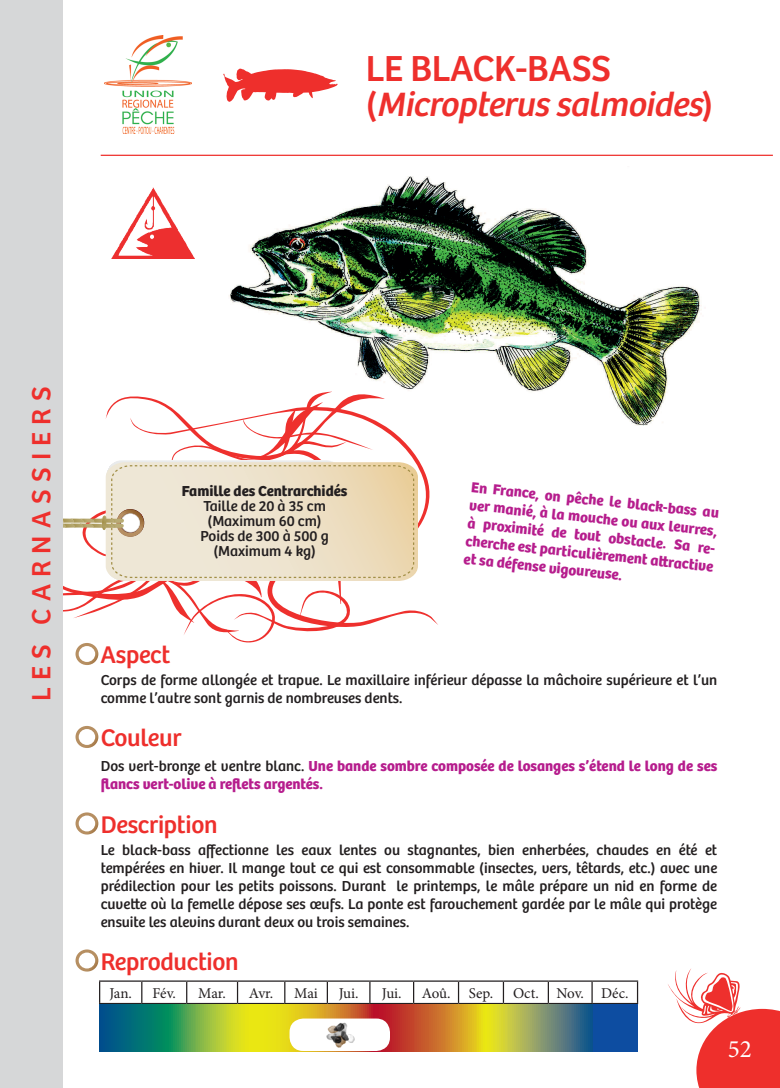
<style>
.page{position:relative;width:780px;height:1088px;background:#fff}
.page>*{position:absolute;margin:0;border:0;box-sizing:border-box;transform-origin:0 0}
.t1{font:37.5px "Bree";letter-spacing:-.01em;color:#ee2f2c}
.t2{font:italic 35px "Bree";color:#ee2f2c}
.t3{font:27.38px "Bree";color:#ee2f2c}
.t4{font:25px "Bree";letter-spacing:-.01em;color:#ee2f2c}
.t5{font:25px "Minion Pro";color:#fff}
.t6{font:15px/18px "Bree";color:#231f20;text-align:justify}
.t7{font:700 15px/18px "Bree";color:#b61d8d}
.t8{font:15px "Minion Pro";letter-spacing:-.01em;color:#231f20}
.t9{font:700 15px "Bree";color:#231f20}
.s1{font-style:normal}
.s2{font-weight:400;color:#231f20}
</style>
<div class="page">
<img style="left:104px;top:36px;width:87px;height:97px">
<svg style="left:668px;top:969px;width:112px;height:119px"></svg>
<hr style="left:101px;top:155px;width:671px;height:1px;background:#ee2f2c">
<hr style="left:99px;top:980px;width:43px;height:2px;background:#231f20">
<svg style="left:99px;top:982px;width:1px;height:21px"></svg>
<hr style="left:142px;top:980px;width:45px;height:2px;background:#231f20">
<svg style="left:141px;top:982px;width:1px;height:21px"></svg>
<hr style="left:187px;top:980px;width:50px;height:2px;background:#231f20">
<svg style="left:186px;top:982px;width:1px;height:21px"></svg>
<hr style="left:237px;top:980px;width:48px;height:2px;background:#231f20">
<svg style="left:237px;top:982px;width:1px;height:21px"></svg>
<hr style="left:285px;top:980px;width:42px;height:2px;background:#231f20">
<svg style="left:284px;top:982px;width:1px;height:21px"></svg>
<hr style="left:327px;top:980px;width:43px;height:2px;background:#231f20">
<svg style="left:327px;top:982px;width:1px;height:21px"></svg>
<hr style="left:370px;top:980px;width:43px;height:2px;background:#231f20">
<svg style="left:369px;top:982px;width:1px;height:21px"></svg>
<hr style="left:413px;top:980px;width:45px;height:2px;background:#231f20">
<svg style="left:413px;top:982px;width:1px;height:21px"></svg>
<hr style="left:458px;top:980px;width:45px;height:2px;background:#231f20">
<svg style="left:458px;top:982px;width:1px;height:21px"></svg>
<hr style="left:503px;top:980px;width:45px;height:2px;background:#231f20">
<svg style="left:503px;top:982px;width:1px;height:21px"></svg>
<hr style="left:548px;top:980px;width:44px;height:2px;background:#231f20">
<hr style="left:547px;top:982px;width:2px;height:21px;background:#231f20">
<hr style="left:592px;top:980px;width:46px;height:2px;background:#231f20">
<svg style="left:591px;top:982px;width:1px;height:21px"></svg>
<svg style="left:637px;top:982px;width:1px;height:21px"></svg>
<hr style="left:99px;top:1003px;width:43px;height:1px;background:#231f20">
<hr style="left:142px;top:1003px;width:45px;height:1px;background:#231f20">
<hr style="left:187px;top:1003px;width:50px;height:1px;background:#231f20">
<hr style="left:237px;top:1003px;width:48px;height:1px;background:#231f20">
<hr style="left:285px;top:1003px;width:42px;height:1px;background:#231f20">
<hr style="left:327px;top:1003px;width:43px;height:1px;background:#231f20">
<hr style="left:370px;top:1003px;width:43px;height:1px;background:#231f20">
<hr style="left:413px;top:1003px;width:45px;height:1px;background:#231f20">
<hr style="left:458px;top:1003px;width:45px;height:1px;background:#231f20">
<hr style="left:503px;top:1003px;width:45px;height:1px;background:#231f20">
<hr style="left:548px;top:1003px;width:44px;height:1px;background:#231f20">
<hr style="left:592px;top:1003px;width:46px;height:1px;background:#231f20">
<svg style="left:99px;top:1004px;width:494px;height:47px;background:#919746"></svg>
<div style="left:593px;top:1004px;width:45px;height:47px;background:#0d4da1"></div>
<svg style="left:75px;top:949px;width:23px;height:22px"></svg>
<svg style="left:223px;top:68px;width:115px;height:34px"></svg>
<img style="left:111px;top:188px;width:83px;height:70px">
<img style="left:229px;top:176px;width:473px;height:250px">
<div style="left:0;top:0;width:63px;height:1088px;background:#d6d7d8"></div>
<svg style="left:63px;top:391px;width:375px;height:274px"></svg>
<svg style="left:75px;top:726px;width:23px;height:22px"></svg>
<svg style="left:75px;top:812px;width:23px;height:22px"></svg>
<div style="left:289px;top:1018px;width:101px;height:33px;background:#fff;border-radius:14px"></div>
<img style="left:326px;top:1022px;width:28px;height:25px">
<h1 class="t1" style="left:366px;top:46px;width:247px">LE BLACK-BASS</h1>
<h2 class="t2" style="left:366px;top:83px;width:349px"><span class="s1">(</span> Micropterussalmoides<span class="s1">)</span></h2>
<h3 class="t3" style="left:25px;top:701px;width:314px;rotate:-90deg">les carnassiers</h3>
<p class="t9" style="left:182px;top:482px;width:167px">Famille des Centrarchidés</p>
<p class="t6" style="left:200px;top:499px;width:130px;line-height:15px;text-align:center">Taille de 20 à 35 cm (Maximum 60 cm)<br>Poids de 300 à 500 g (Maximum 4 kg)</p>
<p class="t7" style="left:472px;top:478px;width:253px;rotate:6deg">En France, on pêche le black-bass au ver manié, à la mouche ou aux leurres, à proximité de tout obstacle. Sa re&shy;cherche est particulièrement att ractive et sa défense vigoureuse.</p>
<h3 class="t4" style="left:100px;top:640px;width:71px">Aspect</h3>
<p class="t6" style="left:101px;top:672px;width:618px">Corps de forme allongée et trapue. Le maxillaire inférieur dépasse la mâchoire supérieure et l’un comme l’autre sont garnis de nombreuses dents.</p>
<h3 class="t4" style="left:101px;top:723px;width:82px">Couleur</h3>
<p class="t7" style="left:101px;top:757px;width:618px"><span class="s2">Dos vert-bronze et ventre blanc.</span> Une bande sombre composée de losanges s’étend le long de ses flancs vert-olive à reflets argentés.</p>
<h3 class="t4" style="left:101px;top:809px;width:118px">Description</h3>
<p class="t6" style="left:101px;top:841px;width:618px">Le black-bass affectionne les eaux lentes ou stagnantes, bien enherbées, chaudes en été et tempérées en hiver. Il mange tout ce qui est consommable (insectes, vers, têtards, etc.) avec une prédilection pour les petits poissons. Durant le printemps, le mâle prépare un nid en forme de cuvette où la femelle dépose ses œufs. La ponte est farouchement gardée par le mâle qui protège ensuite les alevins durant deux ou trois semaines.</p>
<h3 class="t4" style="left:101px;top:946px;width:139px">Reproduction</h3>
<p class="t8" style="left:109px;top:983px;width:24px">Jan.</p>
<p class="t8" style="left:152px;top:983px;width:25px">Fév.</p>
<p class="t8" style="left:198px;top:983px;width:29px">Mar.</p>
<p class="t8" style="left:249px;top:983px;width:26px">Avr.</p>
<p class="t8" style="left:294px;top:983px;width:25px">Mai</p>
<p class="t8" style="left:339px;top:983px;width:21px">Jui.</p>
<p class="t8" style="left:382px;top:983px;width:21px">Jui.</p>
<p class="t8" style="left:421px;top:983px;width:73px">Aoû. Sep.</p>
<p class="t8" style="left:513px;top:983px;width:117px">Oct. Nov. Déc.</p>
<h3 class="t5" style="left:727px;top:1032px;width:26px">52</h3>
</div>
